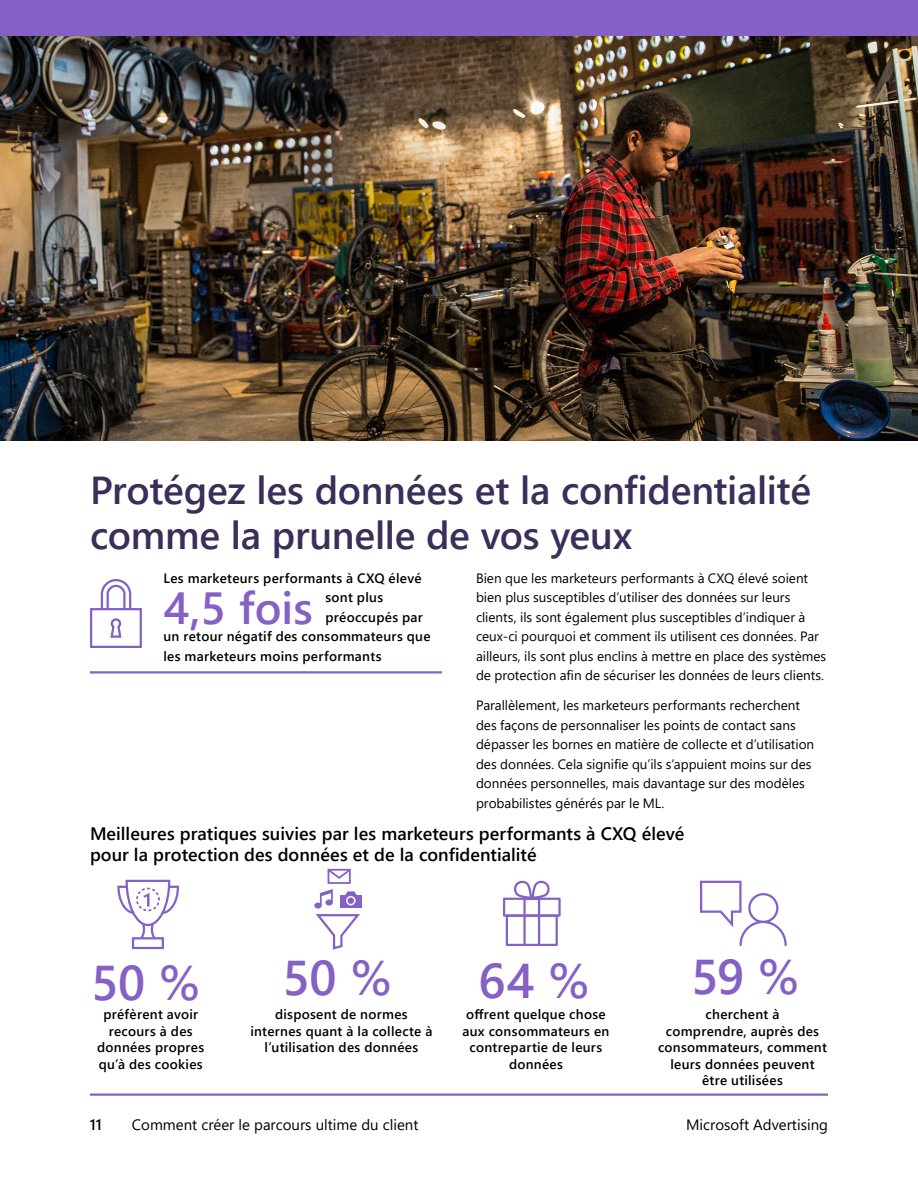
<style>
.page{position:relative;width:918px;height:1188px;background:#fff}
.page>*{position:absolute;margin:0;border:0;box-sizing:border-box;transform-origin:0 0}
.t1{font:600 48.75px "Segoe UI";letter-spacing:-.01em;color:#8661c5}
.t2{font:600 45px "Segoe UI";color:#8661c5}
.Headline{font:600 39px/45px "Segoe UI";letter-spacing:-.005em;color:#3b2e58}
.Chart_headings{font:600 18px/21px "Segoe UI";color:#000}
.t3{font:15px "Segoe UI";color:#000}
.t4{font:600 15px "Segoe UI";color:#000}
.body_copy{font:13.5px/19.5px "Segoe UI";color:#000}
.body_copy-2{font:600 13.5px/16.5px "Segoe UI";letter-spacing:.02em;color:#000;text-align:center}
</style>
<div class="page">
<div style="left:0;top:0;width:918px;height:36px;background:#8661c5"></div>
<hr style="left:90px;top:1094px;width:738px;height:2px;background:#8661c5">
<hr style="left:90px;top:671px;width:352px;height:3px;background:#8661c5">
<div style="left:503px;top:898px;width:58px;height:19px;border:2px solid #8661c5"></div>
<div style="left:523px;top:898px;width:17px;height:47px;border:2px solid #8661c5"></div>
<div style="left:506px;top:914px;width:52px;height:32px;border:2px solid #8661c5"></div>
<svg style="left:511px;top:880px;width:41px;height:20px"></svg>
<svg style="left:700px;top:880px;width:87px;height:66px"></svg>
<div style="left:132px;top:937px;width:32px;height:12px;border:2px solid #8661c5"></div>
<svg style="left:117px;top:879px;width:63px;height:62px"></svg>
<div style="left:136px;top:888px;width:24px;height:23px;border:2px dashed #8661c5;border-radius:50%"></div>
<svg style="left:315px;top:914px;width:45px;height:36px"></svg>
<div style="left:328px;top:869px;width:23px;height:15px;border:2px solid #8661c5"></div>
<svg style="left:327px;top:868px;width:24px;height:12px"></svg>
<div style="left:314px;top:903px;width:8px;height:6px;background:#8661c5;border-radius:50%"></div>
<svg style="left:320px;top:889px;width:13px;height:17px"></svg>
<div style="left:340px;top:895px;width:22px;height:13px;background:#8661c5"></div>
<svg style="left:345px;top:891px;width:12px;height:6px"></svg>
<div style="left:346px;top:896px;width:10px;height:9px;border:2px solid #fff;border-radius:50%"></div>
<svg style="left:90px;top:579px;width:52px;height:69px"></svg>
<img style="left:0;top:36px;width:918px;height:405px">
<p class="Headline" style="left:90px;top:464px;width:723px">Protégez les données et la confidentialité comme la prunelle de vos yeux</p>
<p class="body_copy-2" style="left:326px;top:567px;width:98px;line-height:19.5px;text-align:left;text-indent:-162px">Les marketeurs performants à CXQ élevé sont plus</p>
<p class="t2" style="left:164px;top:566px;width:151px">4,5 fois</p>
<p class="body_copy-2" style="left:164px;top:606px;width:269px;line-height:19.5px;text-align:left;text-indent:162px">préoccupés par un retour négatif des consommateurs que les marketeurs moins performants</p>
<p class="body_copy" style="left:476px;top:567px;width:352px">Bien que les marketeurs performants à CXQ élevé soient bien plus susceptibles d’utiliser des données sur leurs clients, ils sont également plus susceptibles d’indiquer à ceux-ci pourquoi et comment ils utilisent ces données. Par ailleurs, ils sont plus enclins à mettre en place des systèmes de protection afin de sécuriser les données de leurs clients.</p>
<p class="body_copy" style="left:476px;top:695px;width:340px">Parallèlement, les marketeurs performants recherchent des façons de personnaliser les points de contact sans dépasser les bornes en matière de collecte et d’utilisation des données. Cela signifie qu’ils s’appuient moins sur des données personnelles, mais davantage sur des modèles probabilistes générés par le ML.</p>
<p class="Chart_headings" style="left:90px;top:822px;width:596px">Meilleures pratiques suivies par les marketeurs performants à CXQ élevé pour la protection des données et de la confidentialité</p>
<p class="t1" style="left:92px;top:937px;width:110px">50 %</p>
<p class="t1" style="left:283px;top:932px;width:110px">50 %</p>
<p class="t1" style="left:478px;top:935px;width:113px">64 %</p>
<p class="t1" style="left:692px;top:931px;width:110px">59 %</p>
<p class="body_copy-2" style="left:250px;top:1005px;width:184px">disposent de normes internes quant à la collecte à l’utilisation des données</p>
<p class="body_copy-2" style="left:658px;top:1005px;width:170px">cherchent à<br>comprendre, auprès des consommateurs, comment leurs données peuvent être utilisées</p>
<p class="body_copy-2" style="left:97px;top:1005px;width:109px">préfèrent avoir recours à des données propres qu’à des cookies</p>
<p class="body_copy-2" style="left:462px;top:1005px;width:149px">offrent quelque chose aux consommateurs en contrepartie de leurs données</p>
<p class="t4" style="left:90px;top:1110px;width:13px">11</p>
<p class="t3" style="left:132px;top:1110px;width:288px">Comment créer le parcours ultime du client</p>
<p class="t3" style="left:686px;top:1110px;width:143px">Microsoft Advertising</p>
</div>
